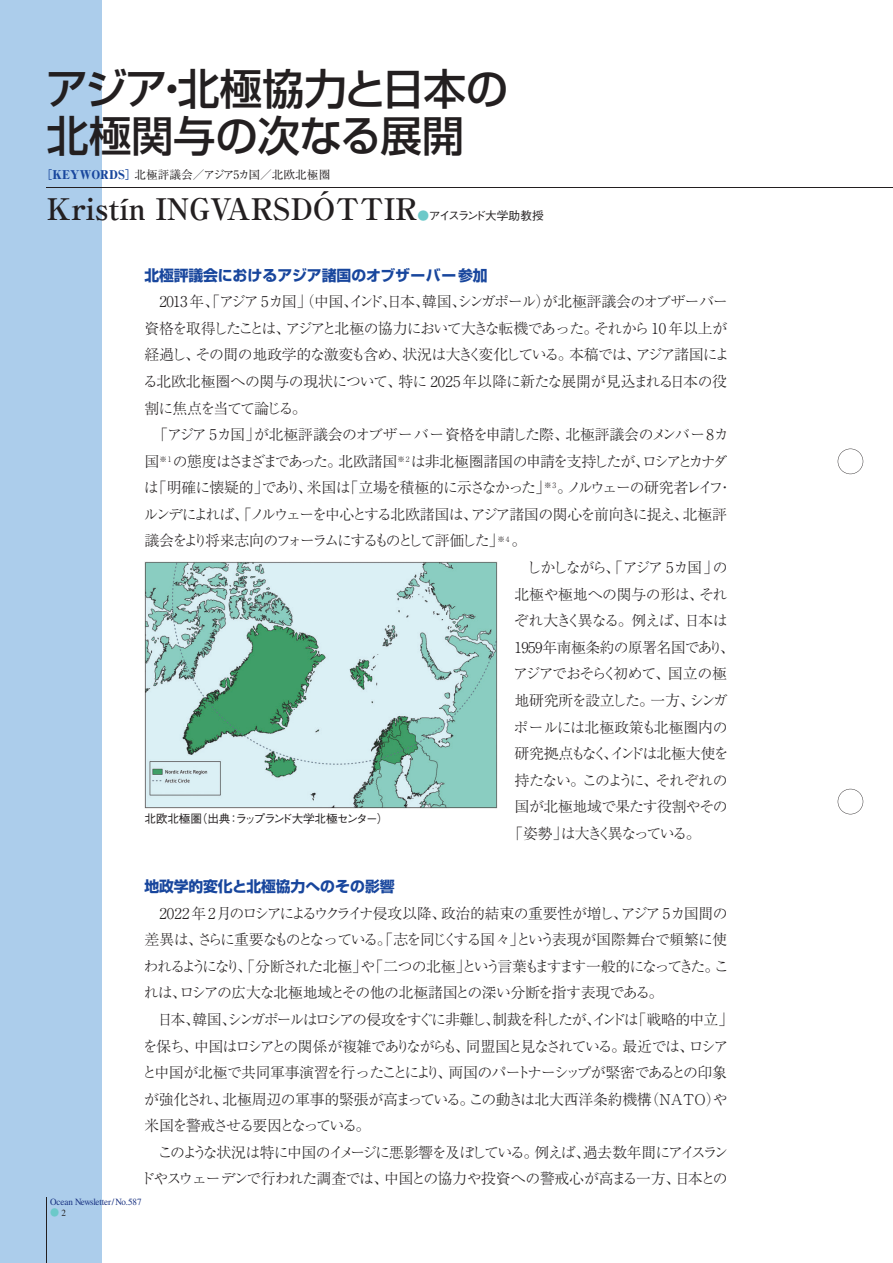
<style>
.page{position:relative;width:893px;height:1263px;background:#fff}
.page>*{position:absolute;margin:0;border:0;box-sizing:border-box;transform-origin:0 0}
.t1{font:500 42.45px/46.8px "Shin Go Pro";letter-spacing:-.01em;color:#231f20}
.t2{font:700 29.7px "Ryumin Pro";color:#231f20}
.t3{font:300 14.85px/26.5px "Ryumin Pro";letter-spacing:-.075em;color:#231f20}
.t4{font:300 14.85px/26.5px "Ryumin Pro";letter-spacing:-.095em;color:#231f20}
.t5{font:300 14.85px/26.5px "Ryumin Pro";letter-spacing:-.055em;color:#231f20}
.t6{font:300 14.85px "Ryumin Pro";letter-spacing:-.1em;color:#231f20}
.t7{font:300 14.85px "Ryumin Pro";letter-spacing:-.15em;color:#231f20}
.t8{font:300 14.85px "Ryumin Pro";letter-spacing:-.01em;color:#231f20}
.t9{font:700 14.85px "Shin Go Pro";letter-spacing:-.015em;color:#18469d}
.t10{font:300 14.85px "Ryumin Pro";letter-spacing:-.04em;color:#231f20}
.t11{font:300 14.85px "Ryumin Pro";letter-spacing:-.13em;color:#231f20}
.t12{font:300 14.85px "Ryumin Pro";letter-spacing:-.03em;color:#231f20}
.t13{font:300 14.85px "Ryumin Pro";letter-spacing:-.005em;color:#231f20}
.t14{font:300 14.85px "Ryumin Pro";letter-spacing:-.035em;color:#231f20}
.t15{font:11.7px "Ryumin Pro";color:#231f20}
.t16{font:500 11.7px "Gothic BBB Pro";letter-spacing:-.07em;color:#231f20}
.t17{font:500 11.7px "Gothic BBB Pro";letter-spacing:-.095em;color:#231f20}
.t18{font:9.45px "Times LT Std";letter-spacing:-.02em;color:#183181;scale:.95 1}
.t19{font:500 9.45px "Gothic BBB Pro";color:#6cc9c9;scale:.95 1}
.s1{font-weight:900;color:#18469d}
.s2{color:#6cc9c9}
.s3{font-family:"Times LT Std";font-weight:400;color:#231f20}
</style>
<div class="page">
<div style="left:0;top:0;width:102px;height:1263px;background:#accdeb"></div>
<hr style="left:47px;top:1197px;width:1px;height:66px;background:#231f20">
<svg style="left:838px;top:449px;width:25px;height:25px"></svg>
<svg style="left:838px;top:789px;width:25px;height:25px"></svg>
<hr style="left:47px;top:187px;width:846px;height:1px;background:#231f20">
<img style="left:145px;top:561px;width:352px;height:248px">
<h1 class="t1" style="left:46px;top:61px;width:464px">アジア・北極協力と日本の北極関与の次なる展開</h1>
<h2 class="t2" style="left:47px;top:185px;width:372px">Kristín INGVARSDÓTTIR</h2>
<p class="t15" style="left:41px;top:166px;width:291px"><span class="s1">［KEYWORDS］</span>北極評議会／アジア5カ国／北欧北極圏</p>
<p class="t17" style="left:418px;top:206px;width:128px"><span class="s2">●</span>アイスランド大学助教授</p>
<p class="t9" style="left:145px;top:263px;width:345px">北極評議会におけるアジア諸国のオブザーバー参加</p>
<p class="t5" style="left:143px;top:287px;width:588px;text-indent:16px">2013 年、「アジア 5カ国」（中国、インド、日本、韓国、シンガポール）が北極評議会のオブザーバー資格を取得したことは、アジアと北極の協力において大きな転機であった。それから 10 年以上が経過し、その間の地政学的な激変も含め、状況は大きく変化している。本稿では、アジア諸国による北欧北極圏への関与の現状について、特に 2025 年以降に新たな展開が見込まれる日本の役割に焦点を当てて論じる。</p>
<p class="t8" style="left:153px;top:423px;width:577px">「アジア 5カ国」が北極評議会のオブザーバー資格を申請した際、北極評議会のメンバー8カ</p>
<p class="t6" style="left:145px;top:449px;width:585px">国<sup>※</sup> <sup>1</sup> の態度はさまざまであった。北欧諸国<sup>※</sup> <sup>2</sup> は非北極圏諸国の申請を支持したが、ロシアとカナダ</p>
<p class="t3" style="left:144px;top:473px;width:590px">は「明確に懐疑的」であり、米国は「立場を積極的に示さなかった」<sup>※</sup> <sup>3</sup> 。ノルウェーの研究者レイフ・</p>
<p class="t6" style="left:144px;top:503px;width:585px">ルンデによれば、「ノルウェーを中心とする北欧諸国は、アジア諸国の関心を前向きに捉え、北極評</p>
<p class="t7" style="left:145px;top:529px;width:383px">議会をより将来志向のフォーラムにするものとして評価した」<sup>※</sup> <sup>4</sup> 。</p>
<p class="t11" style="left:527px;top:556px;width:203px">しかしながら、「アジア 5 カ国」の</p>
<p class="t12" style="left:514px;top:582px;width:214px">北極や極地への関与の形は、それ</p>
<p class="t6" style="left:514px;top:609px;width:215px">ぞれ大きく異なる。例えば、日本は</p>
<p class="t10" style="left:514px;top:635px;width:222px">1959年南極条約の原署名国であり、</p>
<p class="t3" style="left:513px;top:659px;width:215px">アジアでおそらく初めて、国立の極</p>
<p class="t6" style="left:514px;top:689px;width:215px">地研究所を設立した。一方、シンガ</p>
<p class="t13" style="left:514px;top:715px;width:216px">ポールには北極政策も北極圏内の</p>
<p class="t3" style="left:514px;top:739px;width:216px">研究拠点もなく、インドは北極大使を</p>
<p class="t3" style="left:514px;top:766px;width:215px">持たない。このように、それぞれの</p>
<p class="t14" style="left:514px;top:795px;width:215px">国が北極地域で果たす役割やその</p>
<p class="t7" style="left:508px;top:822px;width:194px">「姿勢」は大きく異なっている。</p>
<p class="t9" style="left:145px;top:874px;width:252px">地政学的変化と北極協力へのその影響</p>
<p class="t3" style="left:144px;top:898px;width:587px;text-indent:16px">2022 年 2月のロシアによるウクライナ侵攻以降、政治的結束の重要性が増し、アジア 5カ国間の差異は、さらに重要なものとなっている。「志を同じくする国々」という表現が国際舞台で頻繁に使われるようになり、「分断された北極」や「二つの北極」という言葉もますます一般的になってきた。これは、ロシアの広大な北極地域とその他の北極諸国との深い分断を指す表現である。</p>
<p class="t4" style="left:142px;top:1005px;width:593px;text-indent:15px">日本、韓国、シンガポールはロシアの侵攻をすぐに非難し、制裁を科したが、インドは「戦略的中立」を保ち、中国はロシアとの関係が複雑でありながらも、同盟国と見なされている。最近では、ロシアと中国が北極で共同軍事演習を行ったことにより、両国のパートナーシップが緊密であるとの印象が強化され、北極周辺の軍事的緊張が高まっている。この動きは北大西洋条約機構（NATO）や米国を警戒させる要因となっている。</p>
<p class="t3" style="left:140px;top:1138px;width:590px;text-align:right">このような状況は特に中国のイメージに悪影響を及ぼしている。例えば、過去数年間にアイスランドやスウェーデンで行われた調査では、中国との協力や投資への警戒心が高まる一方、日本との</p>
<p class="t16" style="left:145px;top:809px;width:245px">北欧北極圏（出典：ラップランド大学北極センター）</p>
<p class="t18" style="left:50px;top:1196px;width:98px">Ocean Newsletter /No.587</p>
<p class="t19" style="left:50px;top:1204px;width:18px">●<span class="s3">2</span></p>
</div>
